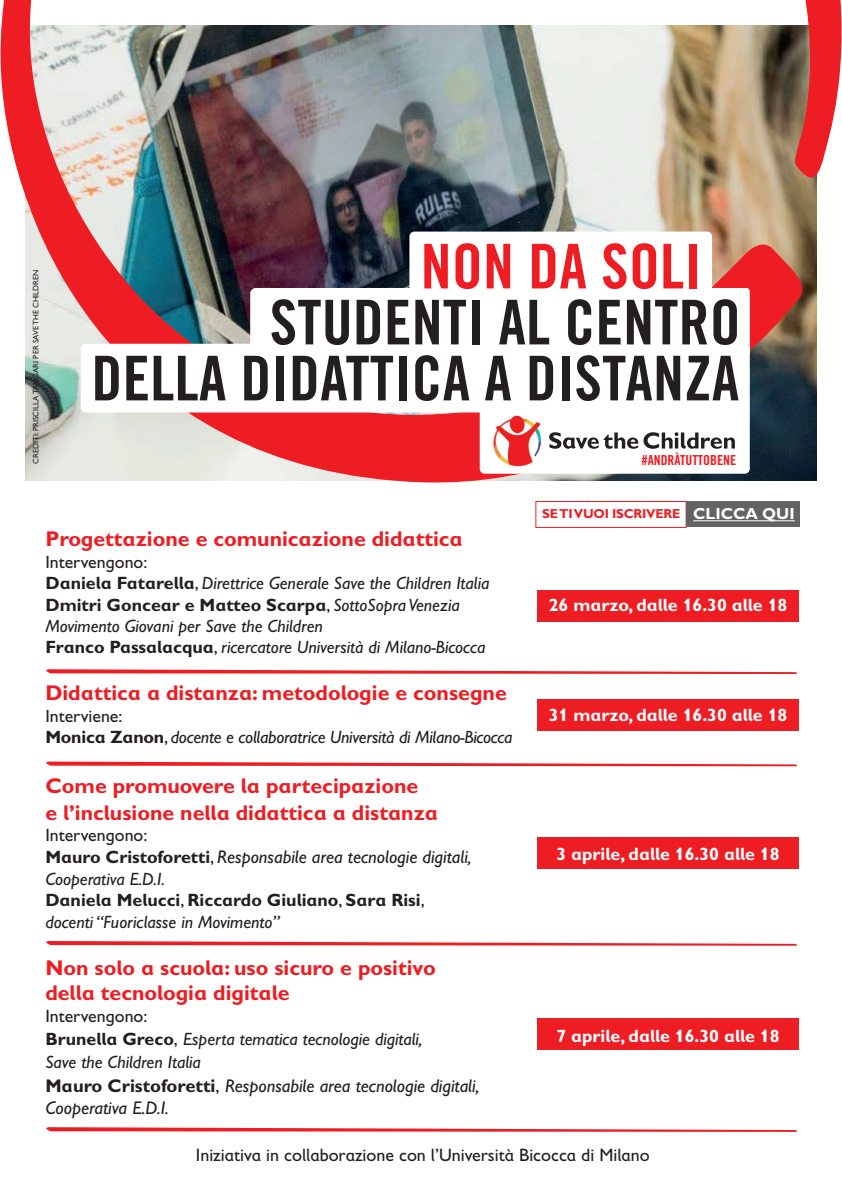
<style>
.page{position:relative;width:842px;height:1191px;background:#fff}
.page>*{position:absolute;margin:0;border:0;box-sizing:border-box;transform-origin:0 0}
.t1{font:61.8px/56px "Trade Gothic LT Std Bd Cn 20";letter-spacing:.005em;color:#231f20;text-align:right}
.t2{font:61.8px "Trade Gothic LT Std Bd Cn 20";letter-spacing:.005em;color:#ee1d23}
.t3{font:700 21.4px/27.1px "Gill Sans Infant Std";color:#ee1d23}
.t4{font:italic 18.4px/22.1px "Gill Sans Infant Std";color:#231f20}
.t5{font:18px "Gill Sans Infant Std";color:#231f20}
.t6{font:italic 17.8px/21.4px "Gill Sans Infant Std";color:#231f20}
.t7{font:700 17.8px "Gill Sans Infant Std";color:#fff}
.t8{font:17.8px "Gill Sans Infant Std";color:#231f20}
.t9{font:700 16px "Gill Sans Infant Std";color:#fff}
.t10{font:13.8px "Trade Gothic LT Std Bd Cn 20";color:#ee1d23}
.t11{font:700 13px "Gill Sans Infant Std";letter-spacing:-.02em;color:#ee1d23}
.t12{font:8px "Gill Sans Infant Std";color:#231f20}
.s1{font-style:normal}
.s2{font-weight:700;font-style:normal}
.s3{font-size:17.8px;color:#fff}
.s4{font-weight:700;font-style:normal;font-size:17.8px}
.s5{font-style:normal;font-size:17.8px}
.s6{font-size:17.8px}
</style>
<div class="page">
<div style="left:537px;top:590px;width:262px;height:31px;background:#ee1d23"></div>
<div style="left:537px;top:699px;width:262px;height:31px;background:#ee1d23"></div>
<div style="left:537px;top:837px;width:262px;height:31px;background:#ee1d23"></div>
<div style="left:537px;top:1018px;width:262px;height:32px;background:#ee1d23"></div>
<img style="left:0;top:0;width:842px;height:483px">
<svg style="left:250px;top:288px;width:500px;height:59px"></svg>
<div style="left:81px;top:344px;width:669px;height:68px;background:#fff;border-radius:5px"></div>
<div style="left:480px;top:405px;width:270px;height:69px;background:#fff;border-radius:5px"></div>
<div style="left:409px;top:231px;width:303px;height:68px;background:#fff;border-radius:5px"></div>
<img style="left:493px;top:415px;width:49px;height:52px">
<svg style="left:549px;top:432px;width:186px;height:17px"></svg>
<svg style="left:46px;top:1127px;width:751px;height:4px"></svg>
<svg style="left:46px;top:669px;width:751px;height:5px"></svg>
<svg style="left:46px;top:761px;width:751px;height:5px"></svg>
<svg style="left:46px;top:941px;width:751px;height:4px"></svg>
<div style="left:535px;top:501px;width:152px;height:27px;border:1px solid #ee1d23"></div>
<div style="left:687px;top:501px;width:113px;height:26px;background:#636366"></div>
<hr style="left:693px;top:520px;width:102px;height:1px;background:#fff">
<p class="t12" style="left:31px;top:463px;width:196px;rotate:-90deg">CREDITI: PRISCILLA TANGARI PER SAVE THE CHILDREN</p>
<h1 class="t2" style="left:421px;top:229px;width:282px">NON DA SOLI</h1>
<h1 class="t1" style="left:92px;top:294px;width:651px">STUDENTI AL CENTRO<br>DELLA DIDATTICA A DISTANZA</h1>
<p class="t10" style="left:641px;top:451px;width:96px">#ANDRÀTUTTOBENE</p>
<p class="t11" style="left:542px;top:506px;width:140px">SE TI VUOI ISCRIVERE</p>
<p class="t9" style="left:693px;top:504px;width:103px">CLICCA QUI</p>
<p class="t3" style="left:45px;top:525px;width:419px">Progettazione e comunicazione didattica</p>
<p class="t6" style="left:45px;top:551px;width:446px"><span class="s1">Intervengono:<br></span><span class="s2">Daniela Fatarella</span><span class="s1">,</span> Direttrice Generale Save the Children Italia <span class="s2">Dmitri Goncear e Matteo Scarpa</span><span class="s1">,</span> SottoSopra Venezia Movimento Giovani per Save the Children<br><span class="s2">Franco Passalacqua</span><span class="s1">,</span> ricercatore Università di Milano-Bicocca</p>
<p class="t3" style="left:45px;top:679px;width:463px">Didattica a distanza: metodologie e consegne</p>
<p class="t6" style="left:45px;top:705px;width:469px"><span class="s1">Interviene:<br></span><span class="s2">Monica Zanon</span><span class="s1">,</span> docente e collaboratrice Università di Milano-Bicocca</p>
<p class="t3" style="left:45px;top:771px;width:394px">Come promuovere la partecipazione<span class="s3">8 </span>e l’inclusione nella didattica a distanza</p>
<p class="t8" style="left:45px;top:825px;width:103px">Intervengono:</p>
<p class="t4" style="left:45px;top:846px;width:427px"><span class="s4">Mauro Cristoforetti</span><span class="s5">,</span> Responsabile area tecnologie digitali<span class="s6">,</span></p>
<p class="t6" style="left:45px;top:868px;width:381px">Cooperativa E.D.I.<br><span class="s2">Daniela Melucci</span><span class="s1">,</span> <span class="s2">Riccardo Giuliano</span><span class="s1">,</span> <span class="s2">Sara Risi</span><span class="s1">, </span>docenti “Fuoriclasse in Movimento”</p>
<p class="t3" style="left:45px;top:954px;width:392px;line-height:25.7px">Non solo a scuola: uso sicuro e positivo della tecnologia digitale</p>
<p class="t6" style="left:45px;top:1004px;width:379px;line-height:23.3px"><span class="s1">Intervengono:<br></span><span class="s2">Brunella Greco</span><span class="s1">,</span> Esperta tematica tecnologie digitali,<br>Save the Children Italia</p>
<p class="t4" style="left:45px;top:1075px;width:435px"><span class="s2">Mauro Cristoforetti</span><span class="s1">,</span> Responsabile area tecnologie digitali,<br>Cooperativa E.D.I.</p>
<p class="t7" style="left:549px;top:594px;width:240px">26 marzo, dalle 16.30 alle 18</p>
<p class="t7" style="left:549px;top:704px;width:240px">31 marzo, dalle 16.30 alle 18</p>
<p class="t7" style="left:556px;top:843px;width:225px">3 aprile, dalle 16.30 alle 18</p>
<p class="t7" style="left:556px;top:1025px;width:225px">7 aprile, dalle 16.30 alle 18</p>
<p class="t5" style="left:196px;top:1145px;width:455px">Iniziativa in collaborazione con l’Università Bicocca di Milano</p>
</div>
